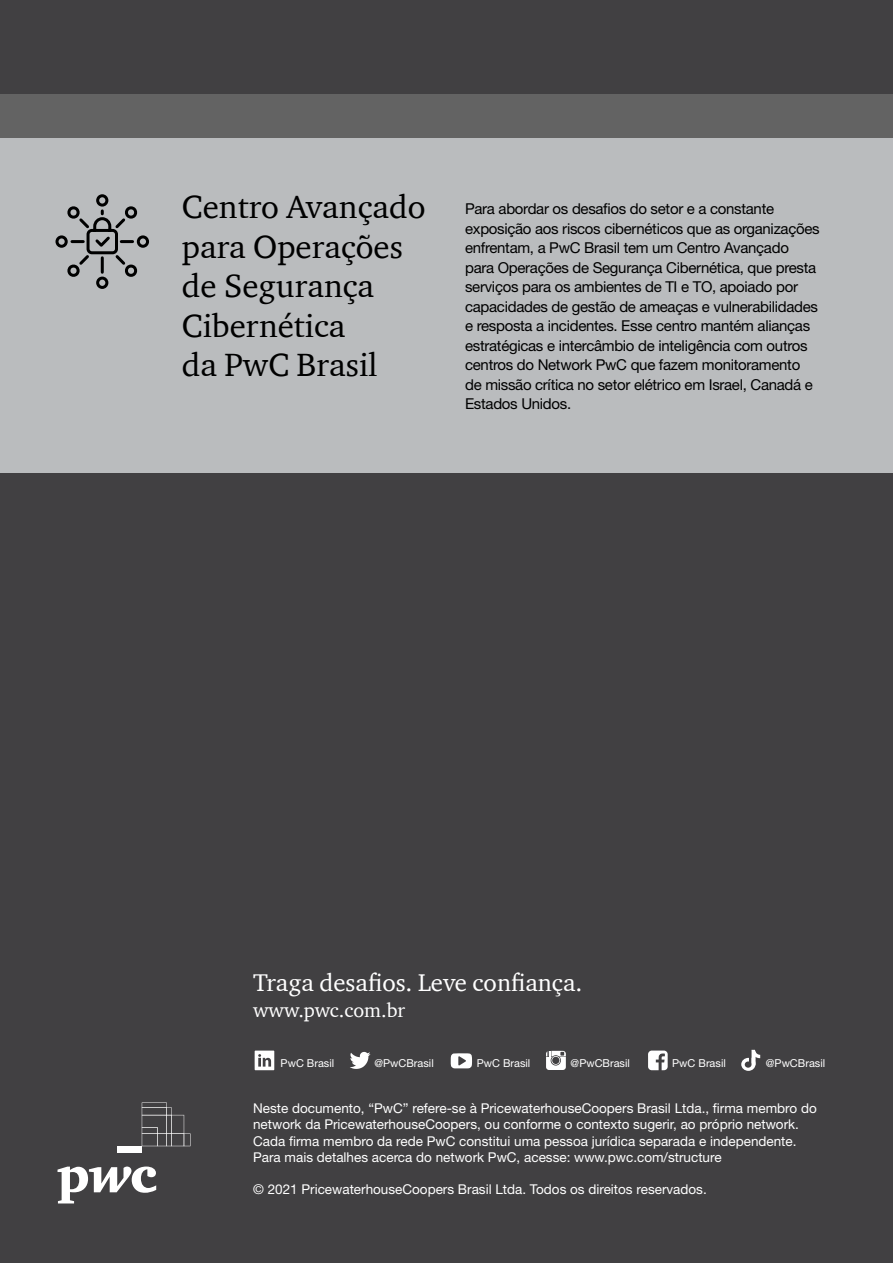
<style>
.page{position:relative;width:893px;height:1263px;background:#414042}
.page>*{position:absolute;margin:0;border:0;box-sizing:border-box;transform-origin:0 0}
.t1{font:33px/39.6px "ITC Charter Com";color:#000}
.t2{font:24.75px "ITC Charter Com";color:#fff}
.t3{font:20.1px "ITC Charter Com";color:#fff}
.t4{font:15px/19.5px "Helvetica Neue";letter-spacing:-.02em;color:#000}
.t5{font:13.5px/16.2px "Helvetica Neue";color:#fff}
.t6{font:10.95px "Helvetica Neue";color:#fff}
</style>
<div class="page">
<div style="left:0;top:138px;width:893px;height:334px;background:#babcbe"></div>
<svg style="left:58px;top:1166px;width:98px;height:37px"></svg>
<div style="left:117px;top:1146px;width:25px;height:6px;background:#fff"></div>
<svg style="left:142px;top:1102px;width:48px;height:44px"></svg>
<svg style="left:255px;top:1050px;width:19px;height:20px"></svg>
<svg style="left:350px;top:1052px;width:20px;height:17px"></svg>
<svg style="left:451px;top:1053px;width:21px;height:15px"></svg>
<svg style="left:648px;top:1050px;width:20px;height:20px"></svg>
<svg style="left:546px;top:1051px;width:20px;height:19px"></svg>
<svg style="left:741px;top:1050px;width:19px;height:21px"></svg>
<svg style="left:55px;top:194px;width:94px;height:95px"></svg>
<div style="left:0;top:94px;width:893px;height:44px;background:#636363"></div>
<h1 class="t1" style="left:182px;top:186px;width:245px">Centro Avançado para Operações de Segurança<br>Cibernética<br>da PwC Brasil</h1>
<p class="t4" style="left:465px;top:199px;width:356px">Para abordar os desafios do setor e a constante exposição aos riscos cibernéticos que as organizações enfrentam, a PwC Brasil tem um Centro Avançado para Operações de Segurança Cibernética, que presta serviços para os ambientes de TI e TO, apoiado por capacidades de gestão de ameaças e vulnerabilidades e resposta a incidentes. Esse centro mantém alianças estratégicas e intercâmbio de inteligência com outros centros do Network PwC que fazem monitoramento de missão crítica no setor elétrico em Israel, Canadá e Estados Unidos.</p>
<h2 class="t2" style="left:253px;top:967px;width:331px">Traga desafios. Leve confiança.</h2>
<h3 class="t3" style="left:253px;top:998px;width:154px">www.pwc.com.br</h3>
<p class="t6" style="left:281px;top:1056px;width:55px">PwC Brasil</p>
<p class="t6" style="left:374px;top:1056px;width:61px">@PwCBrasil</p>
<p class="t6" style="left:477px;top:1057px;width:55px">PwC Brasil</p>
<p class="t6" style="left:571px;top:1056px;width:61px">@PwCBrasil</p>
<p class="t6" style="left:672px;top:1056px;width:55px">PwC Brasil</p>
<p class="t6" style="left:766px;top:1056px;width:61px">@PwCBrasil</p>
<p class="t5" style="left:253px;top:1100px;width:565px">Neste documento, “PwC” refere-se à PricewaterhouseCoopers Brasil Ltda., firma membro do network da PricewaterhouseCoopers, ou conforme o contexto sugerir, ao próprio network.<br>Cada firma membro da rede PwC constitui uma pessoa jurídica separada e independente.<br>Para mais detalhes acerca do network PwC, acesse: www.pwc.com/structure</p>
<p class="t5" style="left:253px;top:1181px;width:455px">© 2021 PricewaterhouseCoopers Brasil Ltda. Todos os direitos reservados.</p>
</div>
